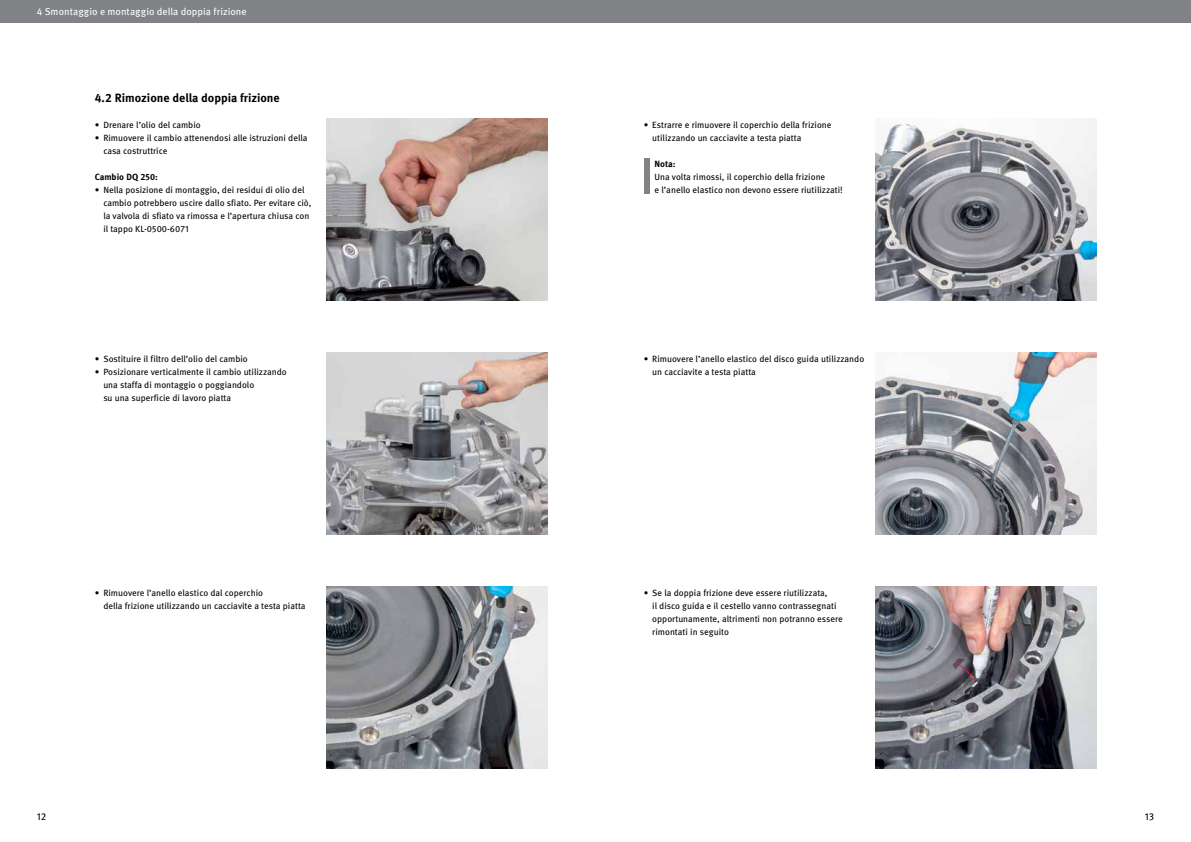
<style>
.page{position:relative;width:1191px;height:842px;background:#fff}
.page>*{position:absolute;margin:0;border:0;box-sizing:border-box;transform-origin:0 0}
.t1{font:700 12px "Meta OT";color:#000}
.t2{font:10px "Meta OT";color:#fff}
.t3{font:10px "Meta OT";color:#000}
.t4{font:9px/13px "Meta OT";color:#000}
.t5{font:700 9px "Meta OT";color:#000}
</style>
<div class="page">
<div style="left:0;top:0;width:595px;height:23px;background:#808285"></div>
<div style="left:595px;top:0;width:596px;height:23px;background:#808285"></div>
<img style="left:875px;top:586px;width:221px;height:182px">
<img style="left:875px;top:352px;width:221px;height:182px">
<div style="left:644px;top:158px;width:5px;height:35px;background:#808285"></div>
<img style="left:875px;top:118px;width:221px;height:182px">
<img style="left:327px;top:586px;width:220px;height:182px">
<img style="left:327px;top:352px;width:220px;height:182px">
<img style="left:327px;top:118px;width:220px;height:182px">
<svg style="left:954px;top:660px;width:23px;height:21px"></svg>
<p class="t2" style="left:37px;top:5px;width:211px">4 Smontaggio e montaggio della doppia frizione</p>
<h1 class="t1" style="left:95px;top:90px;width:186px">4.2 Rimozione della doppia frizione</h1>
<p class="t4" style="left:95px;top:118px;width:107px">• Drenare l’olio del cambio</p>
<p class="t4" style="left:103px;top:131px;width:206px;text-indent:-9px">• Rimuovere il cambio attenendosi alle istruzioni della casa costruttrice</p>
<p class="t5" style="left:95px;top:171px;width:65px">Cambio DQ 250:</p>
<p class="t4" style="left:103px;top:183px;width:210px;text-indent:-9px">• Nella posizione di montaggio, dei residui di olio del cambio potrebbero uscire dallo sfiato. Per evitare ciò, la valvola di sfiato va rimossa e l’apertura chiusa con il tappo KL-0500-6071</p>
<p class="t4" style="left:95px;top:352px;width:155px">• Sostituire il filtro dell’olio del cambio</p>
<p class="t4" style="left:103px;top:365px;width:185px;text-indent:-9px">• Posizionare verticalmente il cambio utilizzando una staffa di montaggio o poggiandolo<br>su una superficie di lavoro piatta</p>
<p class="t4" style="left:103px;top:586px;width:204px;text-indent:-9px">• Rimuovere l’anello elastico dal coperchio<br>della frizione utilizzando un cacciavite a testa piatta</p>
<p class="t4" style="left:652px;top:118px;width:181px;text-indent:-9px">• Estrarre e rimuovere il coperchio della frizione utilizzando un cacciavite a testa piatta</p>
<p class="t5" style="left:654px;top:158px;width:23px">Nota:</p>
<p class="t4" style="left:654px;top:170px;width:190px">Una volta rimossi, il coperchio della frizione<br>e l’anello elastico non devono essere riutilizzati!</p>
<p class="t4" style="left:652px;top:352px;width:213px;text-indent:-9px">• Rimuovere l’anello elastico del disco guida utilizzando un cacciavite a testa piatta</p>
<p class="t4" style="left:652px;top:586px;width:192px;text-indent:-9px">• Se la doppia frizione deve essere riutilizzata,<br>il disco guida e il cestello vanno contrassegnati opportunamente, altrimenti non potranno essere rimontati in seguito</p>
<p class="t3" style="left:37px;top:810px;width:11px">12</p>
<p class="t3" style="left:1144px;top:810px;width:11px">13</p>
</div>
